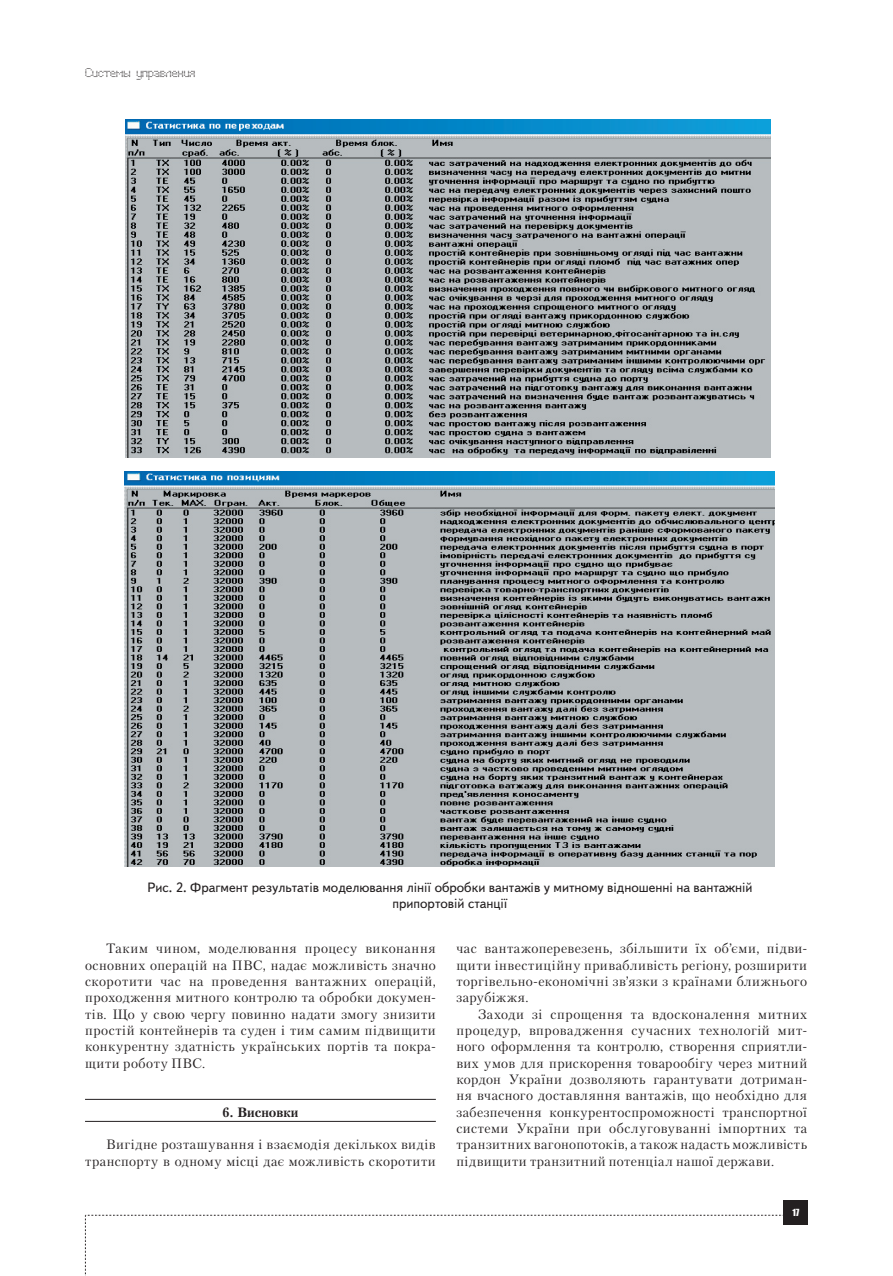
<style>
.page{position:relative;width:893px;height:1276px;background:#fff}
.page>*{position:absolute;margin:0;border:0;box-sizing:border-box;transform-origin:0 0}
.t1{font:13.5px/16.4px "Petersburg C";letter-spacing:.04em;color:#231f20;text-align:justify}
.t2{font:13.5px/16.2px "Text Book C";color:#231f20;text-align:center}
.t3{font:700 13.5px "Petersburg C";color:#231f20}
.t4{font:12px "Perfo";letter-spacing:.015em;color:#231f20}
.t5{font:9px "Impact";color:#fff}
</style>
<div class="page">
<svg style="left:85px;top:1215px;width:699px;height:61px"></svg>
<div style="left:784px;top:1200px;width:24px;height:25px;background:#231f20"></div>
<hr style="left:85px;top:1099px;width:351px;height:1px;background:#231f20">
<hr style="left:85px;top:1121px;width:351px;height:1px;background:#231f20">
<img style="left:125px;top:120px;width:645px;height:337px">
<img style="left:125px;top:471px;width:649px;height:395px">
<p class="t4" style="left:85px;top:66px;width:112px">Системы управления</p>
<p class="t2" style="left:147px;top:879px;width:607px">Рис. 2. Фрагмент результатів моделювання лінії обробки вантажів у митному відношенні на вантажній припортовій станції</p>
<p class="t1" style="left:85px;top:940px;width:352px;text-indent:21px">Таким чином, моделювання процесу виконання основних операцій на ПВС, надає можливість значно скоротити час на проведення вантажних операцій, проходження митного контролю та обробки докумен&shy;тів. Що у свою чергу повинно надати змогу знизити простій контейнерів та суден і тим самим підвищити конкурентну здатність українських портів та покра&shy;щити роботу ПВС.</p>
<p class="t3" style="left:223px;top:1103px;width:77px">6. Висновки</p>
<p class="t1" style="left:85px;top:1136px;width:352px;text-align:right">Вигідне розташування і взаємодія декількох видів транспорту в одному місці дає можливість скоротити</p>
<p class="t1" style="left:456px;top:940px;width:352px">час вантажоперевезень, збільшити їх об’єми, підви&shy;щити інвестиційну привабливість регіону, розширити торгівельно-економічні зв’язки з країнами ближнього зарубіжжя.</p>
<p class="t1" style="left:456px;top:1005px;width:352px;text-indent:21px">Заходи зі спрощення та вдосконалення митних процедур, впровадження сучасних технологій мит&shy;ного оформлення та контролю, створення сприятли&shy;вих умов для прискорення товарообігу через митний кордон України дозволяють гарантувати дотриман&shy;ня вчасного доставляння вантажів, що необхідно для забезпечення конкурентоспроможності транспортної системи України при обслуговуванні імпортних та транзитних вагонопотоків, а також надасть можливість підвищити транзитний потенціал нашої держави.</p>
<p class="t5" style="left:792px;top:1205px;width:8px">17</p>
</div>
